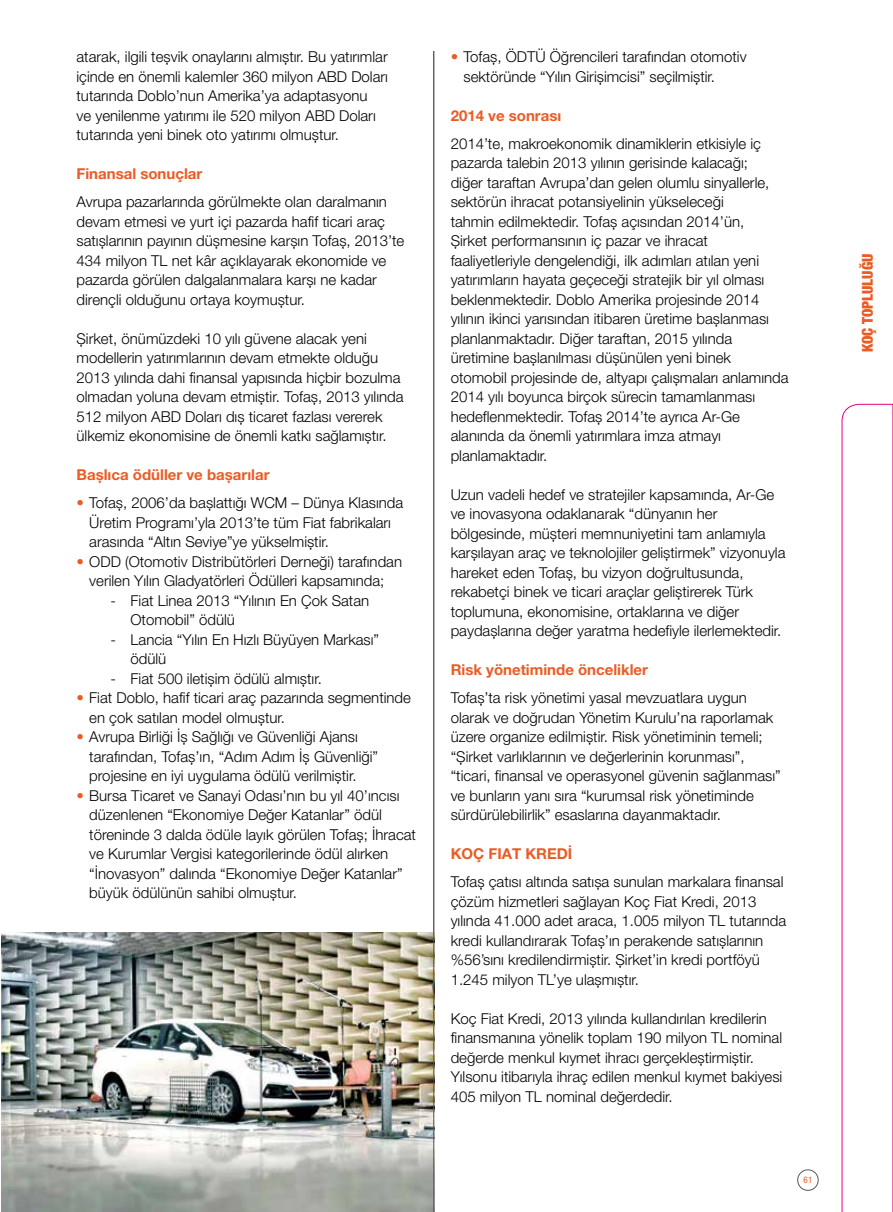
<style>
.page{position:relative;width:893px;height:1212px;background:#fff}
.page>*{position:absolute;margin:0;border:0;box-sizing:border-box;transform-origin:0 0}
.t1{font:300 15px/19.5px "Helvetica Neue LT Pro";color:#000}
.t2{font:700 15px "Helvetica Neue LT Pro";color:#eb5b25}
.t3{font:900 condensed 15px "Helvetica Neue LT Pro";color:#eb5b25}
.t4{font:condensed 9px "Helvetica Neue LT Pro";color:#eb5b25}
.s1{font-weight:900;font-stretch:condensed;color:#eb5b25}
</style>
<div class="page">
<svg style="left:842px;top:404px;width:51px;height:808px"></svg>
<img style="left:1px;top:932px;width:432px;height:280px">
<hr style="left:433px;top:51px;width:1px;height:1161px;background:#575756">
<div style="left:797px;top:1169px;width:22px;height:22px;border:1px solid #575756;border-radius:50%"></div>
<p class="t1" style="left:77px;top:47px;width:313px">atarak, ilgili teşvik onaylarını almıştır. Bu yatırımlar içinde en önemli kalemler 360 milyon ABD Doları tutarında Doblo’nun Amerika’ya adaptasyonu<br>ve yenilenme yatırımı ile 520 milyon ABD Doları tutarında yeni binek oto yatırımı olmuştur.</p>
<p class="t2" style="left:77px;top:165px;width:127px">Finansal sonuçlar</p>
<p class="t1" style="left:77px;top:192px;width:329px">Avrupa pazarlarında görülmekte olan daralmanın devam etmesi ve yurt içi pazarda hafif ticari araç satışlarının payının düşmesine karşın Tofaş, 2013’te 434 milyon TL net kâr açıklayarak ekonomide ve pazarda görülen dalgalanmalara karşı ne kadar dirençli olduğunu ortaya koymuştur.</p>
<p class="t1" style="left:77px;top:328px;width:329px">Şirket, önümüzdeki 10 yılı güvene alacak yeni modellerin yatırımlarının devam etmekte olduğu 2013 yılında dahi finansal yapısında hiçbir bozulma olmadan yoluna devam etmiştir. Tofaş, 2013 yılında 512 milyon ABD Doları dış ticaret fazlası vererek ülkemiz ekonomisine de önemli katkı sağlamıştır.</p>
<p class="t2" style="left:77px;top:466px;width:194px">Başlıca ödüller ve başarılar</p>
<p class="t1" style="left:89px;top:493px;width:315px;text-indent:-13px"><span class="s1">•</span> Tofaş, 2006’da başlattığı WCM – Dünya Klasında<br>Üretim Programı’yla 2013’te tüm Fiat fabrikaları arasında “Altın Seviye”ye yükselmiştir.</p>
<p class="t1" style="left:77px;top:551px;width:327px;text-align:center"><span class="s1">•</span> ODD (Otomotiv Distribütörleri Derneği) tarafından verilen Yılın Gladyatörleri Ödülleri kapsamında;</p>
<p class="t1" style="left:131px;top:590px;width:240px;text-indent:-20px">- Fiat Linea 2013 “Yılının En Çok Satan<br>Otomobil” ödülü</p>
<p class="t1" style="left:131px;top:629px;width:250px;text-indent:-20px">- Lancia “Yılın En Hızlı Büyüyen Markası” ödülü</p>
<p class="t1" style="left:111px;top:668px;width:213px">- Fiat 500 iletişim ödülü almıştır.</p>
<p class="t1" style="left:89px;top:688px;width:323px;text-indent:-13px"><span class="s1">•</span> Fiat Doblo, hafif ticari araç pazarında segmentinde en çok satılan model olmuştur.</p>
<p class="t1" style="left:89px;top:727px;width:290px;text-indent:-13px"><span class="s1">•</span> Avrupa Birliği İş Sağlığı ve Güvenliği Ajansı tarafından, Tofaş’ın, “Adım Adım İş Güvenliği” projesine en iyi uygulama ödülü verilmiştir.</p>
<p class="t1" style="left:89px;top:785px;width:328px;text-indent:-13px"><span class="s1">•</span> Bursa Ticaret ve Sanayi Odası’nın bu yıl 40’ıncısı düzenlenen “Ekonomiye Değer Katanlar” ödül töreninde 3 dalda ödüle layık görülen Tofaş; İhracat ve Kurumlar Vergisi kategorilerinde ödül alırken “İnovasyon” dalında “Ekonomiye Değer Katanlar” büyük ödülünün sahibi olmuştur.</p>
<p class="t1" style="left:463px;top:47px;width:285px;text-indent:-13px"><span class="s1">•</span> Tofaş, ÖDTÜ Öğrencileri tarafından otomotiv sektöründe “Yılın Girişimcisi” seçilmiştir.</p>
<p class="t2" style="left:451px;top:106px;width:112px">2014 ve sonrası</p>
<p class="t1" style="left:451px;top:133px;width:339px">2014’te, makroekonomik dinamiklerin etkisiyle iç pazarda talebin 2013 yılının gerisinde kalacağı;<br>diğer taraftan Avrupa’dan gelen olumlu sinyallerle, sektörün ihracat potansiyelinin yükseleceği<br>tahmin edilmektedir. Tofaş açısından 2014’ün,<br>Şirket performansının iç pazar ve ihracat faaliyetleriyle dengelendiği, ilk adımları atılan yeni yatırımların hayata geçeceği stratejik bir yıl olması beklenmektedir. Doblo Amerika projesinde 2014 yılının ikinci yarısından itibaren üretime başlanması planlanmaktadır. Diğer taraftan, 2015 yılında üretimine başlanılması düşünülen yeni binek otomobil projesinde de, altyapı çalışmaları anlamında 2014 yılı boyunca birçok sürecin tamamlanması hedeflenmektedir. Tofaş 2014’te ayrıca Ar-Ge alanında da önemli yatırımlara imza atmayı planlamaktadır.</p>
<p class="t1" style="left:451px;top:484px;width:336px">Uzun vadeli hedef ve stratejiler kapsamında, Ar-Ge ve inovasyona odaklanarak “dünyanın her bölgesinde, müşteri memnuniyetini tam anlamıyla karşılayan araç ve teknolojiler geliştirmek” vizyonuyla hareket eden Tofaş, bu vizyon doğrultusunda, rekabetçi binek ve ticari araçlar geliştirerek Türk toplumuna, ekonomisine, ortaklarına ve diğer paydaşlarına değer yaratma hedefiyle ilerlemektedir.</p>
<p class="t2" style="left:451px;top:661px;width:199px">Risk yönetiminde öncelikler</p>
<p class="t1" style="left:451px;top:688px;width:332px">Tofaş’ta risk yönetimi yasal mevzuatlara uygun olarak ve doğrudan Yönetim Kurulu’na raporlamak üzere organize edilmiştir. Risk yönetiminin temeli; “Şirket varlıklarının ve değerlerinin korunması”, “ticari, finansal ve operasyonel güvenin sağlanması” ve bunların yanı sıra “kurumsal risk yönetiminde sürdürülebilirlik” esaslarına dayanmaktadır.</p>
<p class="t2" style="left:451px;top:845px;width:123px">KOÇ FIAT KREDİ</p>
<p class="t1" style="left:451px;top:872px;width:337px">Tofaş çatısı altında satışa sunulan markalara finansal çözüm hizmetleri sağlayan Koç Fiat Kredi, 2013 yılında 41.000 adet araca, 1.005 milyon TL tutarında kredi kullandırarak Tofaş’ın perakende satışlarının %56’sını kredilendirmiştir. Şirket’in kredi portföyü 1.245 milyon TL’ye ulaşmıştır.</p>
<p class="t1" style="left:451px;top:1008px;width:333px">Koç Fiat Kredi, 2013 yılında kullandırılan kredilerin finansmanına yönelik toplam 190 milyon TL nominal değerde menkul kıymet ihracı gerçekleştirmiştir.<br>Yılsonu itibarıyla ihraç edilen menkul kıymet bakiyesi 405 milyon TL nominal değerdedir.</p>
<p class="t4" style="left:803px;top:1175px;width:10px">61</p>
<p class="t3" style="left:858px;top:352px;width:100px;rotate:-90deg">KOÇ TOPLULUĞU</p>
</div>
